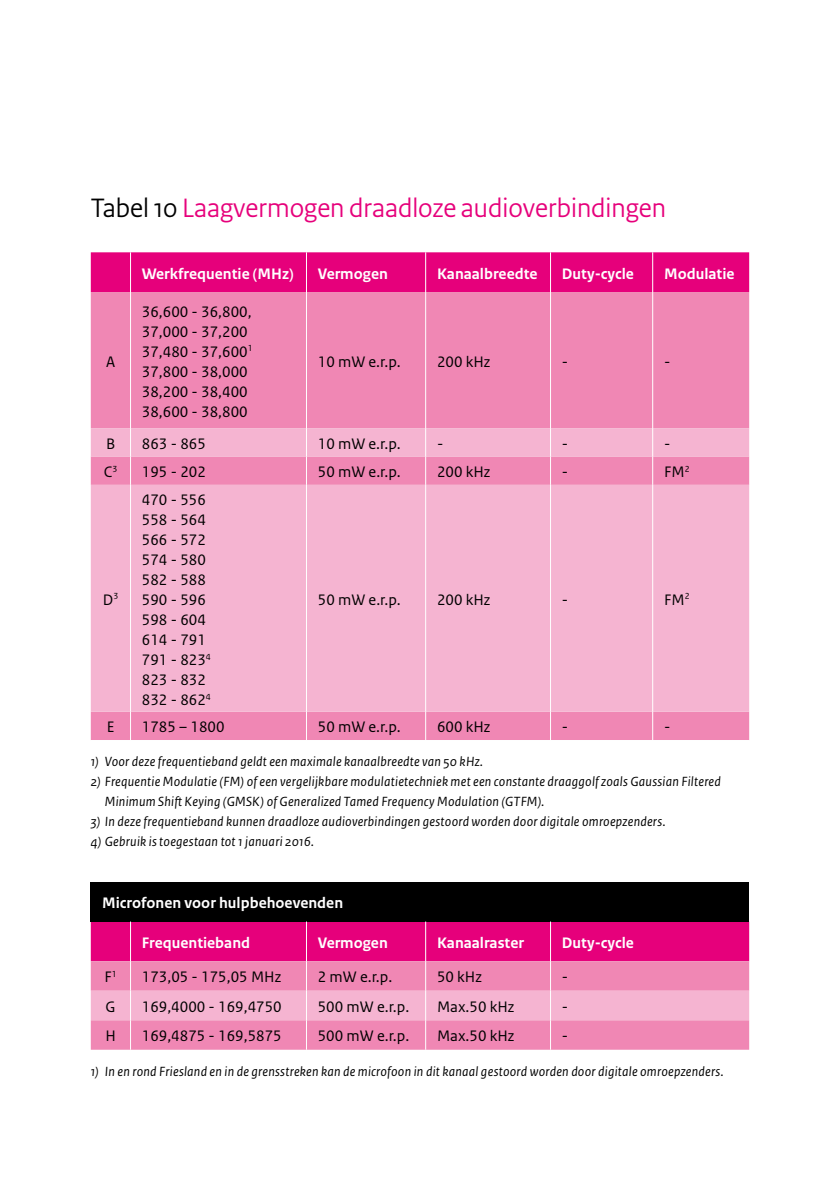
<style>
.page{position:relative;width:840px;height:1191px;background:#fff}
.page>*{position:absolute;margin:0;border:0;box-sizing:border-box;transform-origin:0 0}
.t1{font:28px "Rijksoverheid Sans Heading";color:#e6007b}
.t2{font:16px/20px "Rijksoverheid Sans Text";color:#000}
.t3{font:700 16px "Rijksoverheid Sans Text";color:#fff}
.t4{font:italic 14px/20px "Rijksoverheid Sans Text";letter-spacing:.02em;color:#000}
.s1{color:#000}
</style>
<div class="page">
<div style="left:91px;top:252px;width:657px;height:40px;background:#e6007b"></div>
<div style="left:91px;top:292px;width:657px;height:757px;background:#f087b4"></div>
<svg style="left:91px;top:428px;width:657px;height:592px;background:#f299c2"></svg>
<svg style="left:91px;top:740px;width:657px;height:142px"></svg>
<div style="left:91px;top:882px;width:657px;height:39px;background:#000"></div>
<hr style="left:130px;top:252px;width:1px;height:40px;background:#fff">
<hr style="left:306px;top:252px;width:1px;height:40px;background:#fff">
<hr style="left:425px;top:252px;width:1px;height:40px;background:#fff">
<hr style="left:549px;top:252px;width:1px;height:40px;background:#fff">
<hr style="left:651px;top:252px;width:1px;height:40px;background:#fff">
<hr style="left:130px;top:292px;width:1px;height:136px;background:#fff">
<hr style="left:306px;top:292px;width:1px;height:136px;background:#fff">
<hr style="left:425px;top:292px;width:1px;height:136px;background:#fff">
<hr style="left:549px;top:292px;width:1px;height:136px;background:#fff">
<hr style="left:651px;top:292px;width:1px;height:136px;background:#fff">
<svg style="left:130px;top:428px;width:1px;height:57px"></svg>
<svg style="left:306px;top:428px;width:1px;height:57px"></svg>
<svg style="left:425px;top:428px;width:1px;height:57px"></svg>
<svg style="left:549px;top:428px;width:1px;height:57px"></svg>
<svg style="left:651px;top:428px;width:1px;height:57px"></svg>
<hr style="left:130px;top:485px;width:1px;height:226px;background:#fff">
<hr style="left:306px;top:485px;width:1px;height:226px;background:#fff">
<hr style="left:425px;top:485px;width:1px;height:226px;background:#fff">
<hr style="left:549px;top:485px;width:1px;height:226px;background:#fff">
<hr style="left:651px;top:485px;width:1px;height:226px;background:#fff">
<svg style="left:130px;top:711px;width:1px;height:29px"></svg>
<svg style="left:306px;top:711px;width:1px;height:29px"></svg>
<svg style="left:425px;top:711px;width:1px;height:29px"></svg>
<svg style="left:549px;top:711px;width:1px;height:29px"></svg>
<svg style="left:651px;top:711px;width:1px;height:29px"></svg>
<hr style="left:130px;top:740px;width:1px;height:142px;background:#fff">
<hr style="left:306px;top:740px;width:1px;height:142px;background:#fff">
<hr style="left:425px;top:740px;width:1px;height:142px;background:#fff">
<hr style="left:549px;top:740px;width:1px;height:142px;background:#fff">
<hr style="left:651px;top:740px;width:1px;height:142px;background:#fff">
<hr style="left:130px;top:921px;width:1px;height:40px;background:#fff">
<hr style="left:306px;top:921px;width:1px;height:40px;background:#fff">
<hr style="left:425px;top:921px;width:1px;height:40px;background:#fff">
<hr style="left:549px;top:921px;width:1px;height:40px;background:#fff">
<svg style="left:130px;top:961px;width:1px;height:29px"></svg>
<svg style="left:306px;top:961px;width:1px;height:29px"></svg>
<svg style="left:425px;top:961px;width:1px;height:29px"></svg>
<svg style="left:549px;top:961px;width:1px;height:29px"></svg>
<hr style="left:130px;top:990px;width:1px;height:30px;background:#fff">
<hr style="left:306px;top:990px;width:1px;height:30px;background:#fff">
<hr style="left:425px;top:990px;width:1px;height:30px;background:#fff">
<hr style="left:549px;top:990px;width:1px;height:30px;background:#fff">
<svg style="left:130px;top:1020px;width:1px;height:29px"></svg>
<svg style="left:306px;top:1020px;width:1px;height:29px"></svg>
<svg style="left:425px;top:1020px;width:1px;height:29px"></svg>
<svg style="left:549px;top:1020px;width:1px;height:29px"></svg>
<h1 class="t1" style="left:91px;top:191px;width:576px"><span class="s1">Tabel 10</span> Laagvermogen draadloze audioverbindingen</h1>
<p class="t2" style="left:106px;top:351px;width:11px">A</p>
<p class="t3" style="left:142px;top:264px;width:153px">Werkfrequentie (MHz)</p>
<p class="t3" style="left:317px;top:264px;width:71px">Vermogen</p>
<p class="t3" style="left:437px;top:264px;width:102px">Kanaalbreedte</p>
<p class="t3" style="left:561px;top:264px;width:74px">Duty-cycle</p>
<p class="t3" style="left:663px;top:264px;width:72px">Modulatie</p>
<p class="t2" style="left:142px;top:301px;width:112px">36,600 - 36,800,<br>37,000 - 37,200<br>37,480 - 37,600<sup>1<br></sup>37,800 - 38,000<br>38,200 - 38,400<br>38,600 - 38,800</p>
<p class="t2" style="left:317px;top:351px;width:84px">10 mW e.r.p.</p>
<p class="t2" style="left:437px;top:351px;width:55px">200 kHz</p>
<p class="t2" style="left:561px;top:351px;width:8px">-</p>
<p class="t2" style="left:663px;top:351px;width:8px">-</p>
<p class="t2" style="left:106px;top:434px;width:11px">B</p>
<p class="t2" style="left:142px;top:434px;width:65px">863 - 865</p>
<p class="t2" style="left:317px;top:434px;width:84px">10 mW e.r.p.</p>
<p class="t2" style="left:437px;top:434px;width:8px">-</p>
<p class="t2" style="left:561px;top:434px;width:8px">-</p>
<p class="t2" style="left:663px;top:434px;width:8px">-</p>
<p class="t2" style="left:104px;top:462px;width:15px">C<sup>3</sup></p>
<p class="t2" style="left:142px;top:462px;width:65px">195 - 202</p>
<p class="t2" style="left:317px;top:462px;width:84px">50 mW e.r.p.</p>
<p class="t2" style="left:437px;top:462px;width:55px">200 kHz</p>
<p class="t2" style="left:561px;top:462px;width:8px">-</p>
<p class="t2" style="left:663px;top:462px;width:27px">FM<sup>2</sup></p>
<p class="t2" style="left:103px;top:590px;width:17px">D<sup>3</sup></p>
<p class="t2" style="left:142px;top:490px;width:70px">470 - 556<br>558 - 564<br>566 - 572<br>574 - 580<br>582 - 588<br>590 - 596<br>598 - 604<br>614 - 791<br>791 - 823<sup>4<br></sup>823 - 832<br>832 - 862<sup>4</sup></p>
<p class="t2" style="left:317px;top:590px;width:84px">50 mW e.r.p.</p>
<p class="t2" style="left:437px;top:590px;width:55px">200 kHz</p>
<p class="t2" style="left:561px;top:590px;width:8px">-</p>
<p class="t2" style="left:663px;top:590px;width:27px">FM<sup>2</sup></p>
<p class="t2" style="left:107px;top:717px;width:9px">E</p>
<p class="t2" style="left:142px;top:717px;width:84px">1785 – 1800</p>
<p class="t2" style="left:317px;top:717px;width:84px">50 mW e.r.p.</p>
<p class="t2" style="left:437px;top:717px;width:55px">600 kHz</p>
<p class="t2" style="left:561px;top:717px;width:8px">-</p>
<p class="t2" style="left:663px;top:717px;width:8px">-</p>
<p class="t4" style="left:91px;top:751px;width:393px">1) Voor deze frequentieband geldt een maximale kanaalbreedte van 50 kHz.</p>
<p class="t4" style="left:105px;top:771px;width:617px;text-indent:-14px">2) Frequentie Modulatie (FM) of een vergelijkbare modulatietechniek met een constante draaggolf zoals Gaussian Filtered<br>Minimum Shift Keying (GMSK) of Generalized Tamed Frequency Modulation (GTFM).</p>
<p class="t4" style="left:91px;top:811px;width:576px">3) In deze frequentieband kunnen draadloze audioverbindingen gestoord worden door digitale omroepzenders.</p>
<p class="t4" style="left:91px;top:831px;width:225px">4) Gebruik is toegestaan tot 1 januari 2016.</p>
<p class="t3" style="left:102px;top:894px;width:242px">Microfonen voor hulpbehoevenden</p>
<p class="t3" style="left:142px;top:933px;width:110px">Frequentieband</p>
<p class="t3" style="left:317px;top:933px;width:71px">Vermogen</p>
<p class="t3" style="left:437px;top:933px;width:88px">Kanaalraster</p>
<p class="t3" style="left:561px;top:933px;width:74px">Duty-cycle</p>
<p class="t2" style="left:104px;top:967px;width:14px">F<sup>1</sup></p>
<p class="t2" style="left:142px;top:967px;width:141px">173,05 - 175,05 MHz</p>
<p class="t2" style="left:317px;top:967px;width:76px">2 mW e.r.p.</p>
<p class="t2" style="left:437px;top:967px;width:46px">50 kHz</p>
<p class="t2" style="left:561px;top:967px;width:8px">-</p>
<p class="t2" style="left:106px;top:997px;width:12px">G</p>
<p class="t2" style="left:142px;top:997px;width:141px">169,4000 - 169,4750</p>
<p class="t2" style="left:317px;top:997px;width:93px">500 mW e.r.p.</p>
<p class="t2" style="left:437px;top:997px;width:79px">Max.50 kHz</p>
<p class="t2" style="left:561px;top:997px;width:8px">-</p>
<p class="t2" style="left:105px;top:1026px;width:12px">H</p>
<p class="t2" style="left:142px;top:1026px;width:141px">169,4875 - 169,5875</p>
<p class="t2" style="left:317px;top:1026px;width:93px">500 mW e.r.p.</p>
<p class="t2" style="left:437px;top:1026px;width:79px">Max.50 kHz</p>
<p class="t2" style="left:561px;top:1026px;width:8px">-</p>
<p class="t4" style="left:91px;top:1061px;width:634px">1) In en rond Friesland en in de grensstreken kan de microfoon in dit kanaal gestoord worden door digitale omroepzenders.</p>
</div>
